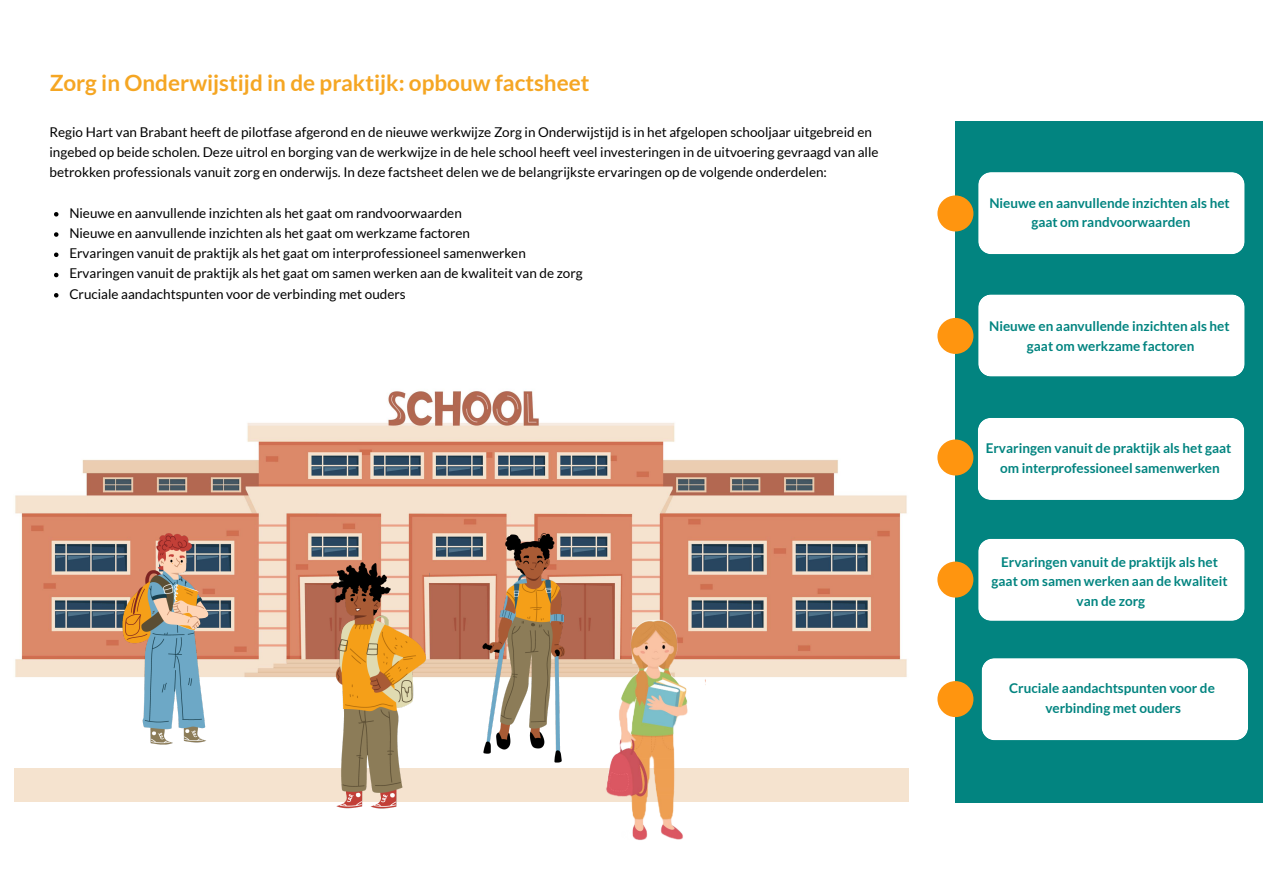
<style>
.page{position:relative;width:1263px;height:892px;background:#fff}
.page>*{position:absolute;margin:0;border:0;box-sizing:border-box;transform-origin:0 0}
.t1{font:700 22.5px "Lato";color:#f5a623}
.t2{font:13.5px "Lato";color:#000}
.t3{font:700 13.5px/19.1px "Lato";color:#028480;text-align:center}
</style>
<div class="page">
<div style="left:15px;top:768px;width:894px;height:34px;background:#f5e3cf"></div>
<img style="left:15px;top:318px;width:940px;height:367px">
<svg style="left:54px;top:212px;width:4px;height:4px"></svg>
<svg style="left:54px;top:232px;width:4px;height:5px"></svg>
<svg style="left:54px;top:252px;width:4px;height:5px"></svg>
<svg style="left:54px;top:273px;width:4px;height:4px"></svg>
<svg style="left:54px;top:293px;width:4px;height:4px"></svg>
<img style="left:475px;top:533px;width:104px;height:229px">
<img style="left:116px;top:533px;width:103px;height:212px">
<img style="left:319px;top:561px;width:110px;height:247px">
<img style="left:598px;top:609px;width:107px;height:231px">
<div style="left:955px;top:121px;width:307px;height:681px;background:#028480"></div>
<div style="left:937px;top:195px;width:36px;height:36px;background:#ff950f;border-radius:50%"></div>
<div style="left:977px;top:172px;width:267px;height:82px;background:#fff;border-radius:13px"></div>
<div style="left:977px;top:538px;width:267px;height:83px;background:#fff;border-radius:13px"></div>
<div style="left:977px;top:418px;width:266px;height:82px;background:#fff;border-radius:13px"></div>
<div style="left:977px;top:294px;width:267px;height:82px;background:#fff;border-radius:13px"></div>
<div style="left:981px;top:658px;width:266px;height:82px;background:#fff;border-radius:13px"></div>
<div style="left:937px;top:318px;width:36px;height:36px;background:#ff950f;border-radius:50%"></div>
<div style="left:937px;top:439px;width:36px;height:36px;background:#ff950f;border-radius:50%"></div>
<div style="left:937px;top:561px;width:36px;height:36px;background:#ff950f;border-radius:50%"></div>
<div style="left:937px;top:681px;width:36px;height:36px;background:#ff950f;border-radius:50%"></div>
<h1 class="t1" style="left:50px;top:68px;width:541px">Zorg in Onderwijstijd in de praktijk: opbouw factsheet</h1>
<p class="t2" style="left:49px;top:123px;width:823px">Regio Hart van Brabant heeft de pilotfase afgerond en de nieuwe werkwijze Zorg in Onderwijstijd is in het afgelopen schooljaar uitgebreid en</p>
<p class="t2" style="left:49px;top:144px;width:830px">ingebed op beide scholen. Deze uitrol en borging van de werkwijze in de hele school heeft veel investeringen in de uitvoering gevraagd van alle</p>
<p class="t2" style="left:49px;top:164px;width:778px">betrokken professionals vanuit zorg en onderwijs. In deze factsheet delen we de belangrijkste ervaringen op de volgende onderdelen:</p>
<p class="t2" style="left:69px;top:204px;width:394px">Nieuwe en aanvullende inzichten als het gaat om randvoorwaarden</p>
<p class="t2" style="left:69px;top:224px;width:402px">Nieuwe en aanvullende inzichten als het gaat om werkzame factoren</p>
<p class="t2" style="left:69px;top:245px;width:458px">Ervaringen vanuit de praktijk als het gaat om interprofessioneel samenwerken</p>
<p class="t2" style="left:69px;top:265px;width:515px">Ervaringen vanuit de praktijk als het gaat om samen werken aan de kwaliteit van de zorg</p>
<p class="t2" style="left:69px;top:285px;width:338px">Cruciale aandachtspunten voor de verbinding met ouders</p>
<p class="t3" style="left:989px;top:193px;width:242px">Nieuwe en aanvullende inzichten als het gaat om randvoorwaarden</p>
<p class="t3" style="left:988px;top:316px;width:242px">Nieuwe en aanvullende inzichten als het gaat om werkzame factoren</p>
<p class="t3" style="left:985px;top:438px;width:247px">Ervaringen vanuit de praktijk als het gaat om interprofessioneel samenwerken</p>
<p class="t3" style="left:991px;top:552px;width:237px">Ervaringen vanuit de praktijk als het gaat om samen werken aan de kwaliteit van de zorg</p>
<p class="t3" style="left:1008px;top:678px;width:207px">Cruciale aandachtspunten voor de verbinding met ouders</p>
</div>
